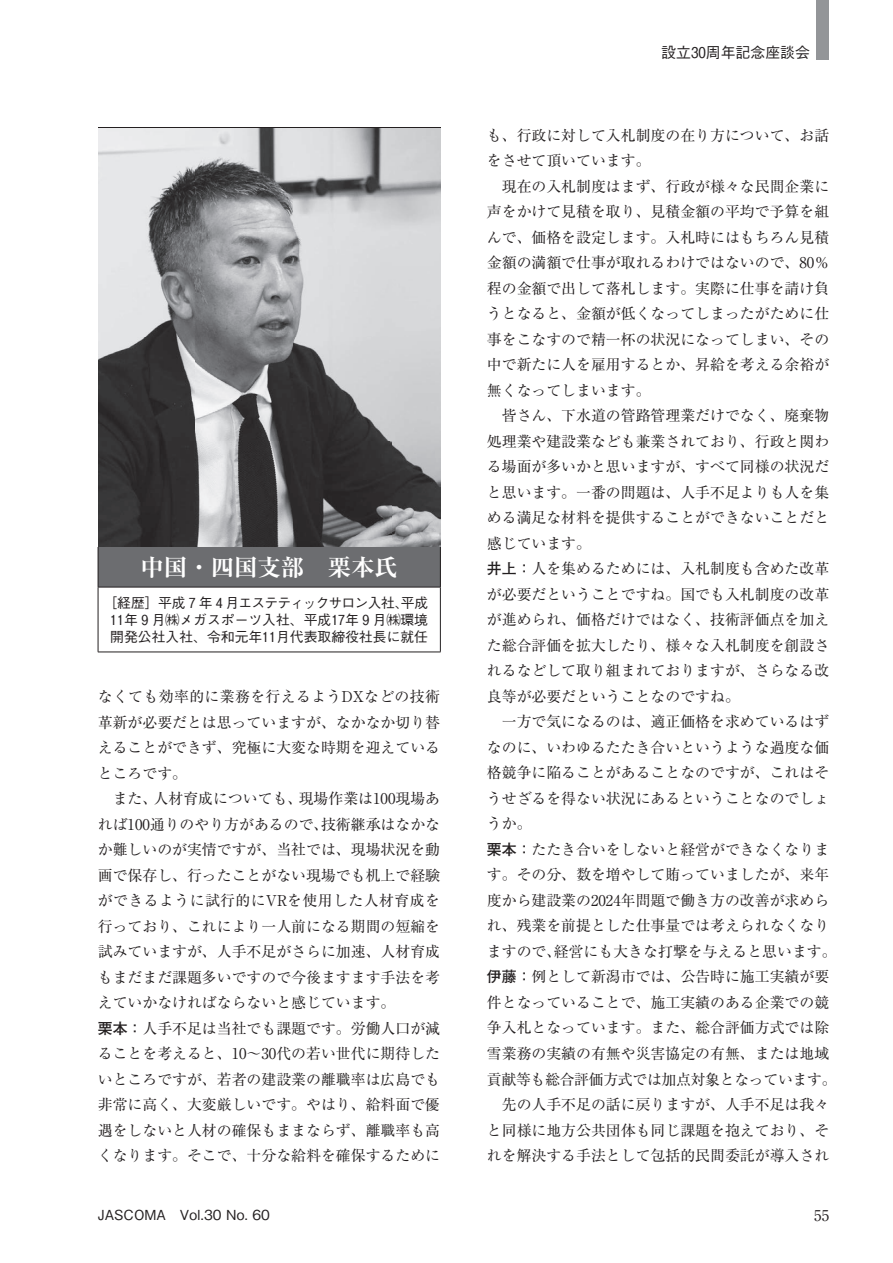
<style>
.page{position:relative;width:893px;height:1263px;background:#fff}
.page>*{position:absolute;margin:0;border:0;box-sizing:border-box;transform-origin:0 0}
.t1{font:700 expanded 23.4px "Ryumin Pro";color:#fff}
.t2{font:14.85px/25.5px "Ryumin Pro";color:#231f20}
.t3{font:500 14.85px "Gothic BBB Pro";color:#231f20}
.t4{font:500 13.8px/17px "Gothic BBB Pr 6 N";color:#231f20;text-align:center}
.t5{font:500 13.8px "Gothic BBB Pro";color:#231f20}
.s1{font-family:"Futo Go B101 Pro";font-weight:700}
</style>
<div class="page">
<div style="left:98px;top:547px;width:342px;height:40px;background:#6c6d70"></div>
<hr style="left:98px;top:547px;width:1px;height:40px;background:#231f20">
<hr style="left:440px;top:547px;width:1px;height:40px;background:#231f20">
<hr style="left:98px;top:587px;width:343px;height:1px;background:#231f20">
<hr style="left:98px;top:587px;width:1px;height:65px;background:#231f20">
<hr style="left:440px;top:587px;width:1px;height:65px;background:#231f20">
<hr style="left:98px;top:652px;width:343px;height:1px;background:#231f20">
<hr style="left:440px;top:128px;width:1px;height:418px;background:#231f20">
<hr style="left:98px;top:546px;width:343px;height:1px;background:#231f20">
<img style="left:98px;top:128px;width:342px;height:418px">
<div style="left:816px;top:0;width:13px;height:60px;background:#939598"></div>
<h1 class="t1" style="left:141px;top:549px;width:259px">中国・四国支部　栗本氏</h1>
<p class="t4" style="left:103px;top:593px;width:326px">［経歴］平成 7 年 4 月エステティックサロン入社、平成<br>11年 9 月㈱メガスポーツ入社、平成17年 9 月㈱環境開発公社入社、令和元年11月代表取締役社長に就任</p>
<p class="t2" style="left:98px;top:683px;width:344px">なくても効率的に業務を行えるようDXなどの技術革新が必要だとは思っていますが、なかなか切り替えることができず、究極に大変な時期を迎えているところです。<br>　また、人材育成についても、現場作業は100現場あれば100通りのやり方があるので、技術継承はなかなか難しいのが実情ですが、当社では、現場状況を動画で保存し、行ったことがない現場でも机上で経験ができるように試行的にVRを使用した人材育成を行っており、これにより一人前になる期間の短縮を試みていますが、人手不足がさらに加速、人材育成もまだまだ課題多いですので今後ますます手法を考えていかなければならないと感じています。<br><span class="s1">栗本：</span>人手不足は当社でも課題です。労働人口が減ることを考えると、10～30代の若い世代に期待したいところですが、若者の建設業の離職率は広島でも非常に高く、大変厳しいです。やはり、給料面で優遇をしないと人材の確保もままならず、離職率も高くなります。そこで、十分な給料を確保するために</p>
<p class="t3" style="left:661px;top:40px;width:150px">設立30周年記念座談会</p>
<p class="t2" style="left:487px;top:121px;width:351px">も、行政に対して入札制度の在り方について、お話をさせて頂いています。<br>　現在の入札制度はまず、行政が様々な民間企業に声をかけて見積を取り、見積金額の平均で予算を組んで、価格を設定します。入札時にはもちろん見積金額の満額で仕事が取れるわけではないので、80％程の金額で出して落札します。実際に仕事を請け負うとなると、金額が低くなってしまったがために仕事をこなすので精一杯の状況になってしまい、その中で新たに人を雇用するとか、昇給を考える余裕が無くなってしまいます。<br>　皆さん、下水道の管路管理業だけでなく、廃棄物処理業や建設業なども兼業されており、行政と関わる場面が多いかと思いますが、すべて同様の状況だと思います。一番の問題は、人手不足よりも人を集める満足な材料を提供することができないことだと感じています。<br><span class="s1">井上：</span>人を集めるためには、入札制度も含めた改革が必要だということですね。国でも入札制度の改革が進められ、価格だけではなく、技術評価点を加えた総合評価を拡大したり、様々な入札制度を創設されるなどして取り組まれておりますが、さらなる改良等が必要だということなのですね。<br>　一方で気になるのは、適正価格を求めているはずなのに、いわゆるたたき合いというような過度な価格競争に陥ることがあることなのですが、これはそうせざるを得ない状況にあるということなのでしょうか。<br><span class="s1">栗本：</span>たたき合いをしないと経営ができなくなります。その分、数を増やして賄っていましたが、来年度から建設業の2024年問題で働き方の改善が求められ、残業を前提とした仕事量では考えられなくなりますので、経営にも大きな打撃を与えると思います。<span class="s1">伊藤：</span>例として新潟市では、公告時に施工実績が要件となっていることで、施工実績のある企業での競争入札となっています。また、総合評価方式では除雪業務の実績の有無や災害協定の有無、または地域貢献等も総合評価方式では加点対象となっています。　先の人手不足の話に戻りますが、人手不足は我々と同様に地方公共団体も同じ課題を抱えており、それを解決する手法として包括的民間委託が導入され</p>
<p class="t5" style="left:98px;top:1203px;width:174px">JASCOMA Vol.30 No. 60</p>
<p class="t2" style="left:814px;top:1201px;width:16px">55</p>
</div>
